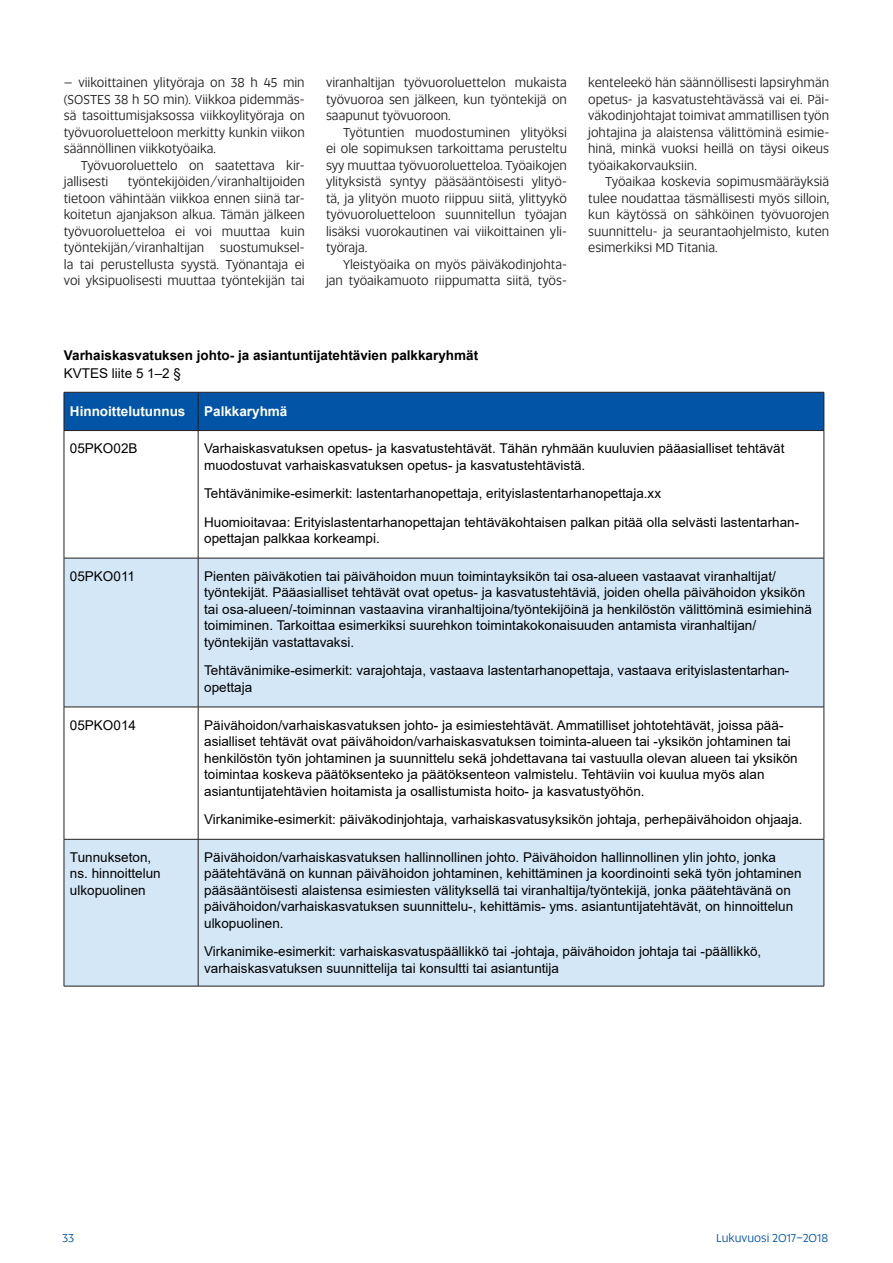
<style>
.page{position:relative;width:893px;height:1263px;background:#fff}
.page>*{position:absolute;margin:0;border:0;box-sizing:border-box;transform-origin:0 0}
.leipis{font:13.5px/16.5px "Arial";color:#000}
.Leipäteksti{font:13.5px/16.5px "Altis";color:#231f20;text-align:justify;scale:.96 1}
.leipis-2{font:700 13.5px "Arial";color:#000}
.t1{font:700 13.5px "Arial";color:#fff}
.t2{font:12px "Altis";color:#0154a6}
</style>
<div class="page">
<div style="left:65px;top:393px;width:759px;height:37px;background:#0154a6"></div>
<svg style="left:65px;top:559px;width:759px;height:427px;fill:#d4e7f6"></svg>
<hr style="left:64px;top:430px;width:134px;height:1px;background:#231f20">
<hr style="left:198px;top:430px;width:626px;height:1px;background:#231f20">
<hr style="left:64px;top:558px;width:1px;height:149px;background:#231f20">
<hr style="left:198px;top:558px;width:626px;height:1px;background:#231f20">
<hr style="left:64px;top:707px;width:134px;height:1px;background:#231f20">
<hr style="left:64px;top:707px;width:1px;height:132px;background:#231f20">
<hr style="left:198px;top:707px;width:626px;height:1px;background:#231f20">
<hr style="left:64px;top:839px;width:134px;height:1px;background:#231f20">
<hr style="left:64px;top:839px;width:1px;height:147px;background:#231f20">
<hr style="left:198px;top:839px;width:626px;height:1px;background:#231f20">
<hr style="left:64px;top:986px;width:134px;height:1px;background:#231f20">
<hr style="left:198px;top:392px;width:626px;height:1px;background:#231f20">
<hr style="left:824px;top:392px;width:1px;height:38px;background:#231f20">
<hr style="left:824px;top:431px;width:1px;height:127px;background:#231f20">
<hr style="left:198px;top:558px;width:1px;height:149px;background:#231f20">
<hr style="left:824px;top:558px;width:1px;height:149px;background:#231f20">
<hr style="left:198px;top:707px;width:1px;height:132px;background:#231f20">
<hr style="left:824px;top:707px;width:1px;height:132px;background:#231f20">
<hr style="left:198px;top:839px;width:1px;height:147px;background:#231f20">
<hr style="left:824px;top:839px;width:1px;height:147px;background:#231f20">
<hr style="left:198px;top:986px;width:626px;height:1px;background:#231f20">
<hr style="left:64px;top:392px;width:134px;height:1px;background:#231f20">
<hr style="left:64px;top:392px;width:1px;height:38px;background:#231f20">
<hr style="left:198px;top:392px;width:1px;height:38px;background:#231f20">
<hr style="left:64px;top:431px;width:1px;height:127px;background:#231f20">
<hr style="left:198px;top:431px;width:1px;height:127px;background:#231f20">
<hr style="left:64px;top:558px;width:134px;height:1px;background:#231f20">
<p class="Leipäteksti" style="left:64px;top:74px;width:252px">– viikoittainen ylityöraja on 38 h 45 min (SOSTES 38 h 50 min). Viikkoa pidemmäs&shy;sä tasoittumisjaksossa viikkoylityöraja on työvuoroluetteloon merkitty kunkin viikon säännöllinen viikkotyöaika.</p>
<p class="Leipäteksti" style="left:64px;top:156px;width:252px;text-indent:17px">Työvuoroluettelo on saatettava kir&shy;jallisesti</p>
<p class="Leipäteksti" style="left:64px;top:173px;width:253px;text-indent:64px">työntekijöiden/viranhaltijoiden tietoon vähintään viikkoa ennen siinä tar&shy;koitetun ajanjakson alkua. Tämän jälkeen työvuoroluetteloa ei voi muuttaa kuin työntekijän/viranhaltijan suostumuksel&shy;la tai perustellusta syystä. Työnantaja ei voi yksipuolisesti muuttaa työntekijän tai</p>
<p class="Leipäteksti" style="left:326px;top:74px;width:252px">viranhaltijan työvuoroluettelon mukaista työvuoroa sen jälkeen, kun työntekijä on saapunut työvuoroon.</p>
<p class="Leipäteksti" style="left:326px;top:123px;width:253px;text-indent:17px">Työtuntien muodostuminen ylityöksi ei ole sopimuksen tarkoittama perusteltu syy muuttaa työvuoroluetteloa. Työaikojen ylityksistä syntyy pääsääntöisesti ylityö&shy;tä, ja ylityön muoto riippuu siitä, ylittyykö työvuoroluetteloon suunnitellun työajan lisäksi vuorokautinen vai viikoittainen yli&shy;työraja.</p>
<p class="Leipäteksti" style="left:326px;top:255px;width:252px;text-align:right">Yleistyöaika on myös päiväkodinjohta&shy;jan työaikamuoto riippumatta siitä, työs-</p>
<p class="Leipäteksti" style="left:588px;top:74px;width:252px">kenteleekö hän säännöllisesti lapsiryhmän opetus- ja kasvatustehtävässä vai ei. Päi&shy;väkodinjohtajat toimivat ammatillisen työn johtajina ja alaistensa välittöminä esimie&shy;hinä, minkä vuoksi heillä on täysi oikeus työaikakorvauksiin.</p>
<p class="Leipäteksti" style="left:588px;top:173px;width:253px;text-indent:17px">Työaikaa koskevia sopimusmääräyksiä tulee noudattaa täsmällisesti myös silloin, kun käytössä on sähköinen työvuorojen suunnittelu- ja seurantaohjelmisto, kuten esimerkiksi MD Titania.</p>
<p class="leipis-2" style="left:64px;top:346px;width:416px">Varhaiskasvatuksen johto- ja asiantuntijatehtävien palkkaryhmät</p>
<p class="leipis" style="left:64px;top:365px;width:119px">KVTES liite 5 1–2 §</p>
<p class="t1" style="left:70px;top:402px;width:117px">Hinnoittelutunnus</p>
<p class="t1" style="left:204px;top:402px;width:85px">Palkkaryhmä</p>
<p class="leipis" style="left:70px;top:440px;width:69px">05PKO02B</p>
<p class="leipis" style="left:204px;top:440px;width:582px">Varhaiskasvatuksen opetus- ja kasvatustehtävät. Tähän ryhmään kuuluvien pääasialliset tehtävät muodostuvat varhaiskasvatuksen opetus- ja kasvatustehtävistä.</p>
<p class="leipis" style="left:204px;top:485px;width:458px">Tehtävänimike-esimerkit: lastentarhanopettaja, erityislastentarhanopettaja.xx</p>
<p class="leipis" style="left:204px;top:513px;width:597px">Huomioitavaa: Erityislastentarhanopettajan tehtäväkohtaisen palkan pitää olla selvästi lastentarhan&shy;opettajan palkkaa korkeampi.</p>
<p class="leipis" style="left:70px;top:568px;width:67px">05PKO011</p>
<p class="leipis" style="left:204px;top:568px;width:609px">Pienten päiväkotien tai päivähoidon muun toimintayksikön tai osa-alueen vastaavat viranhaltijat/ työntekijät. Pääasialliset tehtävät ovat opetus- ja kasvatustehtäviä, joiden ohella päivähoidon yksikön tai osa-alueen/-toiminnan vastaavina viranhaltijoina/työntekijöinä ja henkilöstön välittöminä esimiehinä toimiminen. Tarkoittaa esimerkiksi suurehkon toimintakokonaisuuden antamista viranhaltijan/ työntekijän vastattavaksi.</p>
<p class="leipis" style="left:204px;top:662px;width:587px">Tehtävänimike-esimerkit: varajohtaja, vastaava lastentarhanopettaja, vastaava erityislastentarhan&shy;opettaja</p>
<p class="leipis" style="left:70px;top:716px;width:68px">05PKO014</p>
<p class="leipis" style="left:204px;top:716px;width:595px">Päivähoidon/varhaiskasvatuksen johto- ja esimiestehtävät. Ammatilliset johtotehtävät, joissa pää&shy;asialliset tehtävät ovat päivähoidon/varhaiskasvatuksen toiminta-alueen tai -yksikön johtaminen tai henkilöstön työn johtaminen ja suunnittelu sekä johdettavana tai vastuulla olevan alueen tai yksikön toimintaa koskeva päätöksenteko ja päätöksenteon valmistelu. Tehtäviin voi kuulua myös alan asiantuntijatehtävien hoitamista ja osallistumista hoito- ja kasvatustyöhön.</p>
<p class="leipis" style="left:204px;top:811px;width:600px">Virkanimike-esimerkit: päiväkodinjohtaja, varhaiskasvatusyksikön johtaja, perhepäivähoidon ohjaaja.</p>
<p class="leipis" style="left:70px;top:849px;width:92px">Tunnukseton, ns. hinnoittelun ulkopuolinen</p>
<p class="leipis" style="left:204px;top:849px;width:599px">Päivähoidon/varhaiskasvatuksen hallinnollinen johto. Päivähoidon hallinnollinen ylin johto, jonka päätehtävänä on kunnan päivähoidon johtaminen, kehittäminen ja koordinointi sekä työn johtaminen pääsääntöisesti alaistensa esimiesten välityksellä tai viranhaltija/työntekijä, jonka päätehtävänä on päivähoidon/varhaiskasvatuksen suunnittelu-, kehittämis- yms. asiantuntijatehtävät, on hinnoittelun ulkopuolinen.</p>
<p class="leipis" style="left:204px;top:943px;width:559px">Virkanimike-esimerkit: varhaiskasvatuspäällikkö tai -johtaja, päivähoidon johtaja tai -päällikkö, varhaiskasvatuksen suunnittelija tai konsultti tai asiantuntija</p>
<p class="t2" style="left:62px;top:1230px;width:14px">33</p>
<p class="t2" style="left:716px;top:1230px;width:113px">Lukuvuosi 2017−2018</p>
</div>
